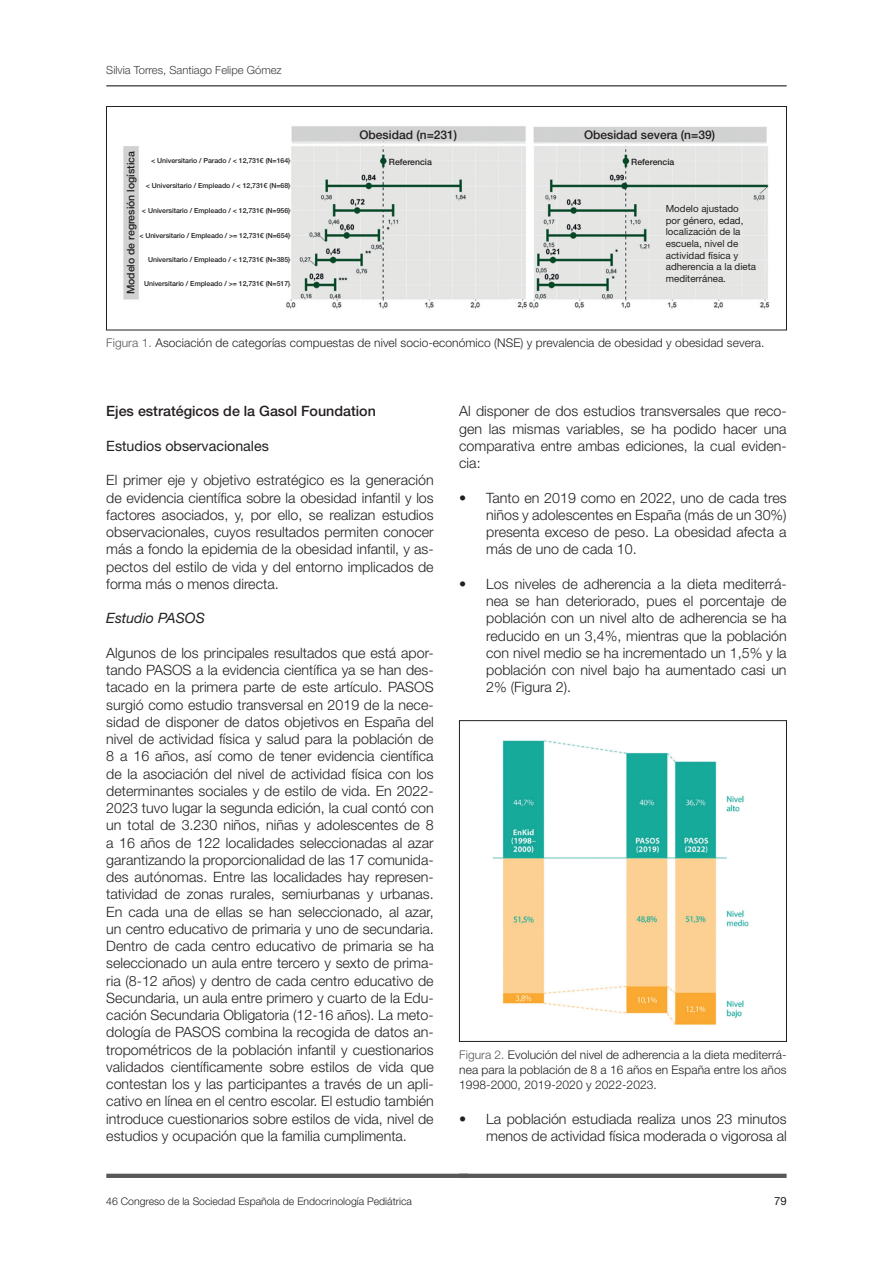
<style>
.page{position:relative;width:893px;height:1263px;background:#fff}
.page>*{position:absolute;margin:0;border:0;box-sizing:border-box;transform-origin:0 0}
.txt{font:300 14.25px/17.2px "Helvetica Neue LT Std";color:#231f20;text-align:justify}
.T1{font:500 14.25px "Helvetica Neue LT Std";color:#231f20}
.T2{font:14.25px "Helvetica Neue LT Std";color:#231f20}
.T3{font:italic 14.25px "Helvetica Neue LT Std";color:#231f20}
.Tabla_Fig_Titulo{font:300 12px/15px "Helvetica Neue LT Std";letter-spacing:.005em;color:#231f20;text-align:justify}
.Figura_txt{font:500 12px "Helvetica Neue LT Std";color:#231f20}
.t1{font:11.4px "Helvetica Neue LT Std";color:#231f20}
.t2{font:300 11.25px "Helvetica Neue LT Std";color:#3e3e3f}
.t3{font:300 10.5px "Helvetica Neue LT Std";color:#231f20}
.Figura_txt-2{font:500 10.5px "Helvetica Neue LT Std";color:#231f20}
.Figura_txt-3{font:9.75px/11.7px "Helvetica Neue LT Std";color:#231f20}
.Figura_txt-4{font:500 8.7px "Helvetica Neue LT Std";color:#231f20}
.Figura_txt-5{font:500 7.05px "Helvetica Neue LT Std";letter-spacing:-.005em;color:#231f20}
.s1{color:#57585a}
</style>
<div class="page">
<hr style="left:106px;top:1174px;width:362px;height:4px;background:#57585a">
<hr style="left:459px;top:1174px;width:328px;height:4px;background:#57585a">
<hr style="left:106px;top:85px;width:681px;height:2px;background:#57585a">
<img style="left:123px;top:126px;width:647px;height:183px">
<div style="left:106px;top:106px;width:681px;height:224px;border:1px solid #231f20"></div>
<img style="left:492px;top:740px;width:257px;height:285px">
<div style="left:459px;top:720px;width:328px;height:322px;border:1px solid #231f20"></div>
<p class="t2" style="left:106px;top:63px;width:177px">Silvia Torres, Santiago Felipe Gómez</p>
<p class="Figura_txt" style="left:359px;top:128px;width:99px">Obesidad (n=231)</p>
<p class="Figura_txt" style="left:584px;top:128px;width:133px">Obesidad severa (n=39)</p>
<p class="Figura_txt-2" style="left:125px;top:294px;width:145px;rotate:-90deg">Modelo de regresión logística</p>
<p class="Figura_txt-5" style="left:151px;top:157px;width:141px">&lt; Universitario / Parado / &lt; 12,731€ (N=164)</p>
<p class="Figura_txt-4" style="left:389px;top:157px;width:45px">Referencia</p>
<p class="Figura_txt-4" style="left:631px;top:157px;width:45px">Referencia</p>
<p class="Figura_txt-5" style="left:146px;top:181px;width:146px">&lt; Universitario / Empleado / &lt; 12,731€ (N=68)</p>
<p class="Figura_txt-5" style="left:142px;top:206px;width:150px">&lt; Universitario / Empleado / &lt; 12,731€ (N=956)</p>
<p class="Figura_txt-5" style="left:139px;top:231px;width:152px">&lt; Universitario / Empleado / &gt;= 12,731€ (N=654)</p>
<p class="Figura_txt-5" style="left:148px;top:255px;width:144px">Universitario / Empleado / &lt; 12,731€ (N=385)</p>
<p class="Figura_txt-5" style="left:144px;top:279px;width:148px">Universitario / Empleado / &gt;= 12,731€ (N=517)</p>
<p class="Figura_txt-3" style="left:666px;top:202px;width:92px">Modelo ajustado<br>por género, edad, localización de la escuela, nivel de actividad física y adherencia a la dieta mediterránea.</p>
<p class="Tabla_Fig_Titulo" style="left:106px;top:335px;width:660px"><span class="s1">Figura 1.</span> Asociación de categorías compuestas de nivel socio-económico (NSE) y prevalencia de obesidad y obesidad severa.</p>
<p class="T1" style="left:106px;top:403px;width:271px">Ejes estratégicos de la Gasol Foundation</p>
<p class="T2" style="left:106px;top:437px;width:164px">Estudios observacionales</p>
<p class="txt" style="left:106px;top:471px;width:329px">El primer eje y objetivo estratégico es la generación de evidencia científica sobre la obesidad infantil y los factores asociados, y, por ello, se realizan estudios observacionales, cuyos resultados permiten conocer más a fondo la epidemia de la obesidad infantil, y as&shy;pectos del estilo de vida y del entorno implicados de forma más o menos directa.</p>
<p class="T3" style="left:106px;top:610px;width:100px">Estudio PASOS</p>
<p class="txt" style="left:106px;top:644px;width:329px">Algunos de los principales resultados que está apor&shy;tando PASOS a la evidencia científica ya se han des&shy;tacado en la primera parte de este artículo. PASOS surgió como estudio transversal en 2019 de la nece&shy;sidad de disponer de datos objetivos en España del nivel de actividad física y salud para la población de 8 a 16 años, así como de tener evidencia científica de la asociación del nivel de actividad física con los determinantes sociales y de estilo de vida. En 2022- 2023 tuvo lugar la segunda edición, la cual contó con un total de 3.230 niños, niñas y adolescentes de 8 a 16 años de 122 localidades seleccionadas al azar garantizando la proporcionalidad de las 17 comunida&shy;des autónomas. Entre las localidades hay represen&shy;tatividad de zonas rurales, semiurbanas y urbanas.<br>En cada una de ellas se han seleccionado, al azar, un centro educativo de primaria y uno de secundaria.<br>Dentro de cada centro educativo de primaria se ha seleccionado un aula entre tercero y sexto de prima&shy;ria (8-12 años) y dentro de cada centro educativo de Secundaria, un aula entre primero y cuarto de la Edu&shy;cación Secundaria Obligatoria (12-16 años). La meto&shy;dología de PASOS combina la recogida de datos an&shy;tropométricos de la población infantil y cuestionarios validados científicamente sobre estilos de vida que contestan los y las participantes a través de un apli&shy;cativo en línea en el centro escolar. El estudio también introduce cuestionarios sobre estilos de vida, nivel de estudios y ocupación que la familia cumplimenta.</p>
<p class="txt" style="left:459px;top:402px;width:329px">Al disponer de dos estudios transversales que reco&shy;gen las mismas variables, se ha podido hacer una comparativa entre ambas ediciones, la cual eviden&shy;cia:</p>
<p class="txt" style="left:486px;top:489px;width:302px;text-indent:-27px">• Tanto en 2019 como en 2022, uno de cada tres niños y adolescentes en España (más de un 30%) presenta exceso de peso. La obesidad afecta a más de uno de cada 10.</p>
<p class="txt" style="left:486px;top:575px;width:302px;text-indent:-27px">• Los niveles de adherencia a la dieta mediterrá&shy;nea se han deteriorado, pues el porcentaje de población con un nivel alto de adherencia se ha reducido en un 3,4%, mientras que la población con nivel medio se ha incrementado un 1,5% y la población con nivel bajo ha aumentado casi un 2% (Figura 2).</p>
<p class="Tabla_Fig_Titulo" style="left:459px;top:1047px;width:329px"><span class="s1">Figura 2.</span> Evolución del nivel de adherencia a la dieta mediterrá&shy;nea para la población de 8 a 16 años en España entre los años 1998-2000, 2019-2020 y 2022-2023.</p>
<p class="txt" style="left:459px;top:1110px;width:329px;text-align:right">• La población estudiada realiza unos 23 minutos menos de actividad física moderada o vigorosa al</p>
<p class="t3" style="left:106px;top:1195px;width:307px">46 Congreso de la Sociedad Española de Endocrinología Pediátrica</p>
<p class="t1" style="left:774px;top:1194px;width:14px">79</p>
</div>
